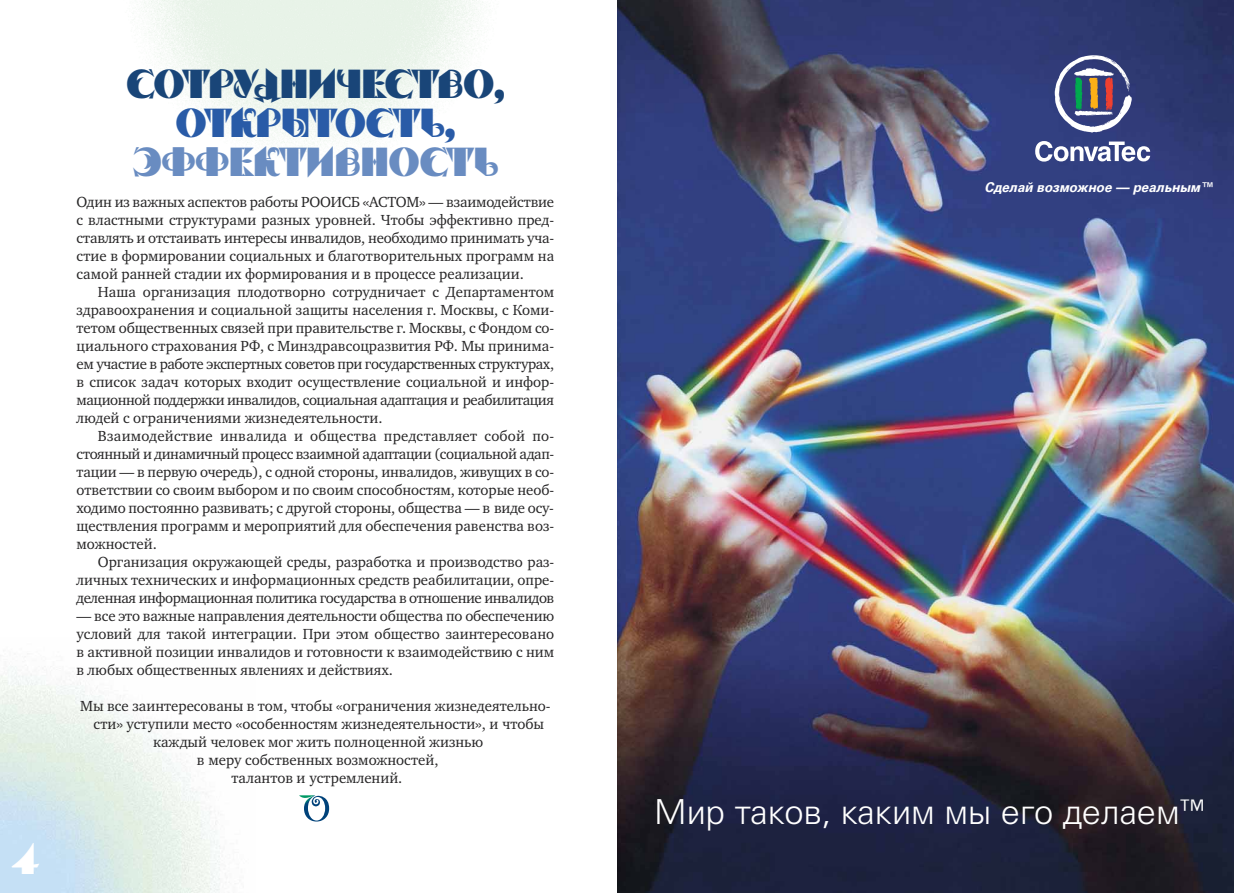
<style>
.page{position:relative;width:1234px;height:893px;background:#fff}
.page>*{position:absolute;margin:0;border:0;box-sizing:border-box;transform-origin:0 0}
.t1{font:42px "Serpand Molot C";color:#fff}
.t2{font:40.5px "Serpand Molot C";letter-spacing:-.045em;color:#194578}
.t3{font:40.5px "Serpand Molot C";letter-spacing:-.015em;color:#698cc1}
.t4{font:40.5px "Serpand Molot C";letter-spacing:-.02em;color:#295ba7}
.t5{font:300 34.5px "Univers Cyr";color:#fff}
.t6{font:15px/18px "Charter OSC";color:#272627;text-align:justify}
.t7{font:italic 700 13.5px "Univers Cyr";color:#fff}
.s1{font-size:27px}
</style>
<div class="page">
<img style="left:617px;top:0;width:616px;height:893px">
<img style="left:0;top:666px;width:220px;height:227px">
<svg style="left:1054px;top:55px;width:77px;height:77px"></svg>
<svg style="left:1034px;top:141px;width:115px;height:21px"></svg>
<svg style="left:299px;top:795px;width:30px;height:26px"></svg>
<h1 class="t1" style="left:13px;top:834px;width:27px">4</h1>
<h2 class="t2" style="left:126px;top:60px;width:380px">Сотрудничество,</h2>
<h2 class="t4" style="left:175px;top:99px;width:282px">открытость,</h2>
<h2 class="t3" style="left:132px;top:138px;width:368px">эффективность</h2>
<p class="t6" style="left:77px;top:194px;width:479px">Один из важных аспектов работы РООИСБ «АСТОМ» — взаимодействие с властными структурами разных уровней. Чтобы эффективно пред&shy;ставлять и отстаивать интересы инвалидов, необходимо принимать уча&shy;стие в формировании социальных и благотворительных программ на самой ранней стадии их формирования и в процессе реализации.</p>
<p class="t6" style="left:77px;top:284px;width:479px;text-indent:21px">Наша организация плодотворно сотрудничает с Департаментом здравоохранения и социальной защиты населения г. Москвы, с Коми&shy;тетом общественных связей при правительстве г. Москвы, с Фондом со&shy;циального страхования РФ, с Минздравсоцразвития РФ. Мы принима&shy;ем участие в работе экспертных советов при государственных структурах, в список задач которых входит осуществление социальной и инфор&shy;мационной поддержки инвалидов, социальная адаптация и реабилитация людей с ограничениями жизнедеятельности.</p>
<p class="t6" style="left:77px;top:428px;width:479px;text-indent:21px">Взаимодействие инвалида и общества представляет собой по&shy;стоянный и динамичный процесс взаимной адаптации (социальной адап&shy;тации — в первую очередь), с одной стороны, инвалидов, живущих в со&shy;ответствии со своим выбором и по своим способностям, которые необ&shy;ходимо постоянно развивать; с другой стороны, общества — в виде осу&shy;ществления программ и мероприятий для обеспечения равенства воз&shy;можностей.</p>
<p class="t6" style="left:77px;top:554px;width:479px;text-indent:21px">Организация окружающей среды, разработка и производство раз&shy;личных технических и информационных средств реабилитации, опре&shy;деленная информационная политика государства в отношение инвалидов</p>
<p class="t6" style="left:77px;top:608px;width:479px">— все это важные направления деятельности общества по обеспечению условий для такой интеграции. При этом общество заинтересовано в активной позиции инвалидов и готовности к взаимодействию с ним в любых общественных явлениях и действиях.</p>
<p class="t6" style="left:80px;top:698px;width:472px;text-align:center">Мы все заинтересованы в том, чтобы «ограничения жизнедеятельно&shy;сти» уступили место «особенностям жизнедеятельности», и чтобы каждый человек мог жить полноценной жизнью<br>в меру собственных возможностей,<br>талантов и устремлений.</p>
<p class="t7" style="left:984px;top:182px;width:231px">Сделай возможное — реальным™</p>
<h3 class="t5" style="left:654px;top:799px;width:552px">Мир таков, каким мы его делаем<span class="s1">™</span></h3>
</div>
